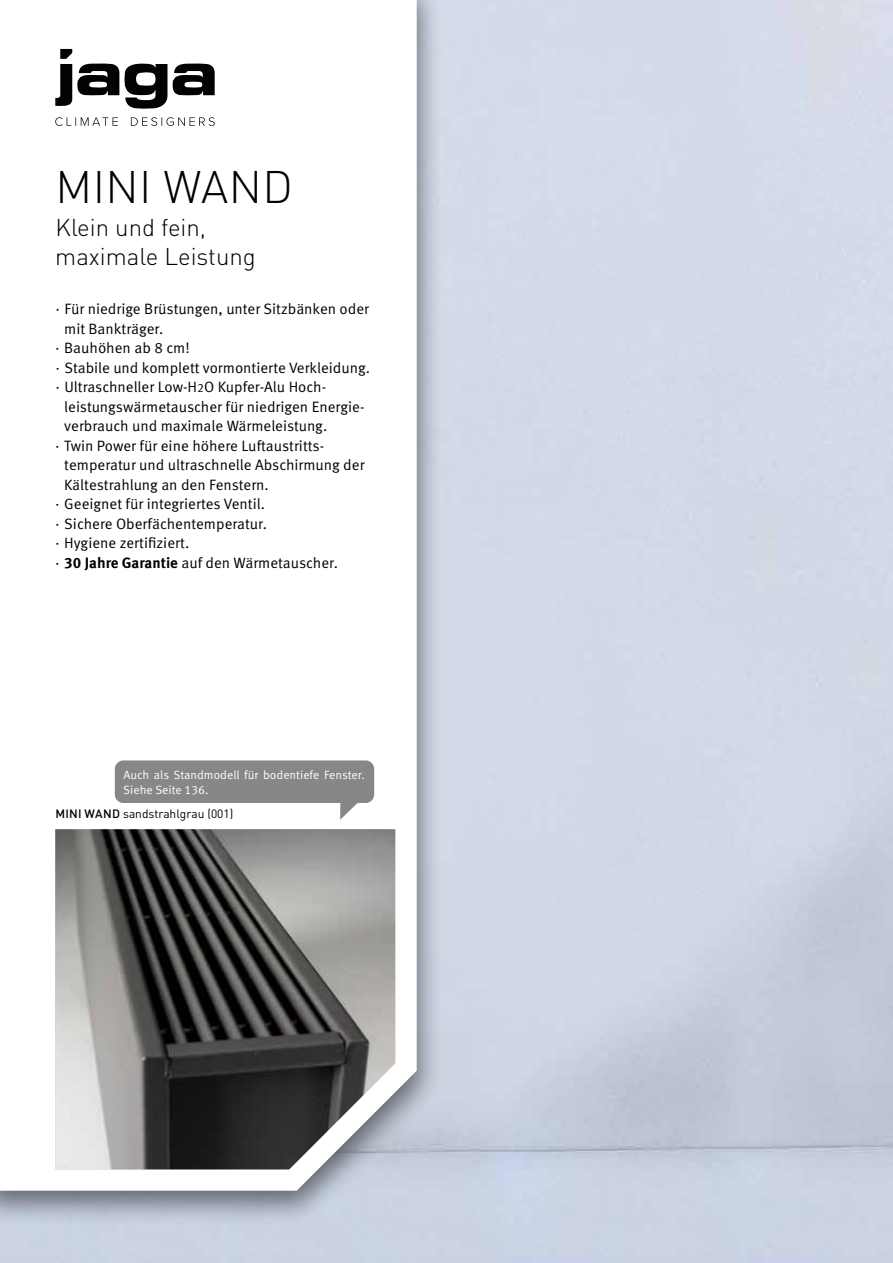
<style>
.page{position:relative;width:893px;height:1263px;background:#fff}
.page>*{position:absolute;margin:0;border:0;box-sizing:border-box;transform-origin:0 0}
.t1{font:300 45px "DIN Pro";letter-spacing:.01em;color:#000}
.t2{font:300 24px/28.8px "DIN Pro";color:#000}
.t3{font:15px "Meta Pro";color:#000}
.t4{font:12px/15px "Meta Pro";color:#fff}
.t5{font:12px "DIN Pro";color:#000}
.s1{font-size:12px}
.s2{font-weight:700}
.s3{font-weight:500}
</style>
<div class="page">
<div style="left:0;top:0;width:443px;height:1227px;background:#000;opacity:.5"></div>
<svg style="left:0;top:0;width:417px;height:1191px"></svg>
<img style="left:55px;top:829px;width:340px;height:340px">
<div style="left:115px;top:760px;width:259px;height:43px;background:#868786;border-radius:9px"></div>
<svg style="left:340px;top:803px;width:19px;height:17px"></svg>
<svg style="left:55px;top:49px;width:160px;height:77px"></svg>
<h1 class="t1" style="left:56px;top:156px;width:239px">MINI WAND</h1>
<h2 class="t2" style="left:55px;top:212px;width:202px">Klein und fein, maximale Leistung</h2>
<p class="t3" style="left:55px;top:300px;width:315px">· Für niedrige Brüstungen, unter Sitzbänken oder</p>
<p class="t3" style="left:64px;top:319px;width:101px">mit Bankträger.</p>
<p class="t3" style="left:55px;top:339px;width:136px">· Bauhöhen ab 8 cm!</p>
<p class="t3" style="left:55px;top:358px;width:316px">· Stabile und komplett vormontierte Verkleidung.</p>
<p class="t3" style="left:55px;top:378px;width:272px">· Ultraschneller Low-H<span class="s1">2</span>O Kupfer-Alu Hoch-</p>
<p class="t3" style="left:64px;top:397px;width:302px">leistungswärmetauscher für niedrigen Energie-</p>
<p class="t3" style="left:64px;top:417px;width:264px">verbrauch und maximale Wärmeleistung.</p>
<p class="t3" style="left:55px;top:436px;width:271px">· Twin Power für eine höhere Luftaustritts-</p>
<p class="t3" style="left:64px;top:456px;width:302px">temperatur und ultraschnelle Abschirmung der</p>
<p class="t3" style="left:64px;top:475px;width:206px">Kältestrahlung an den Fenstern.</p>
<p class="t3" style="left:55px;top:495px;width:211px">· Geeignet für integriertes Ventil.</p>
<p class="t3" style="left:55px;top:514px;width:213px">· Sichere Oberfächentemperatur.</p>
<p class="t3" style="left:55px;top:534px;width:136px">· Hygiene zertifiziert.</p>
<p class="t3" style="left:55px;top:553px;width:284px">· <span class="s2">30 Jahre Garantie</span> auf den Wärmetauscher.</p>
<p class="t4" style="left:123px;top:767px;width:243px">Auch als Standmodell für bodentiefe Fenster.<br>Siehe Seite 136.</p>
<p class="t5" style="left:55px;top:805px;width:180px"><span class="s3">MINI WAND</span> sandstrahlgrau (001)</p>
</div>
